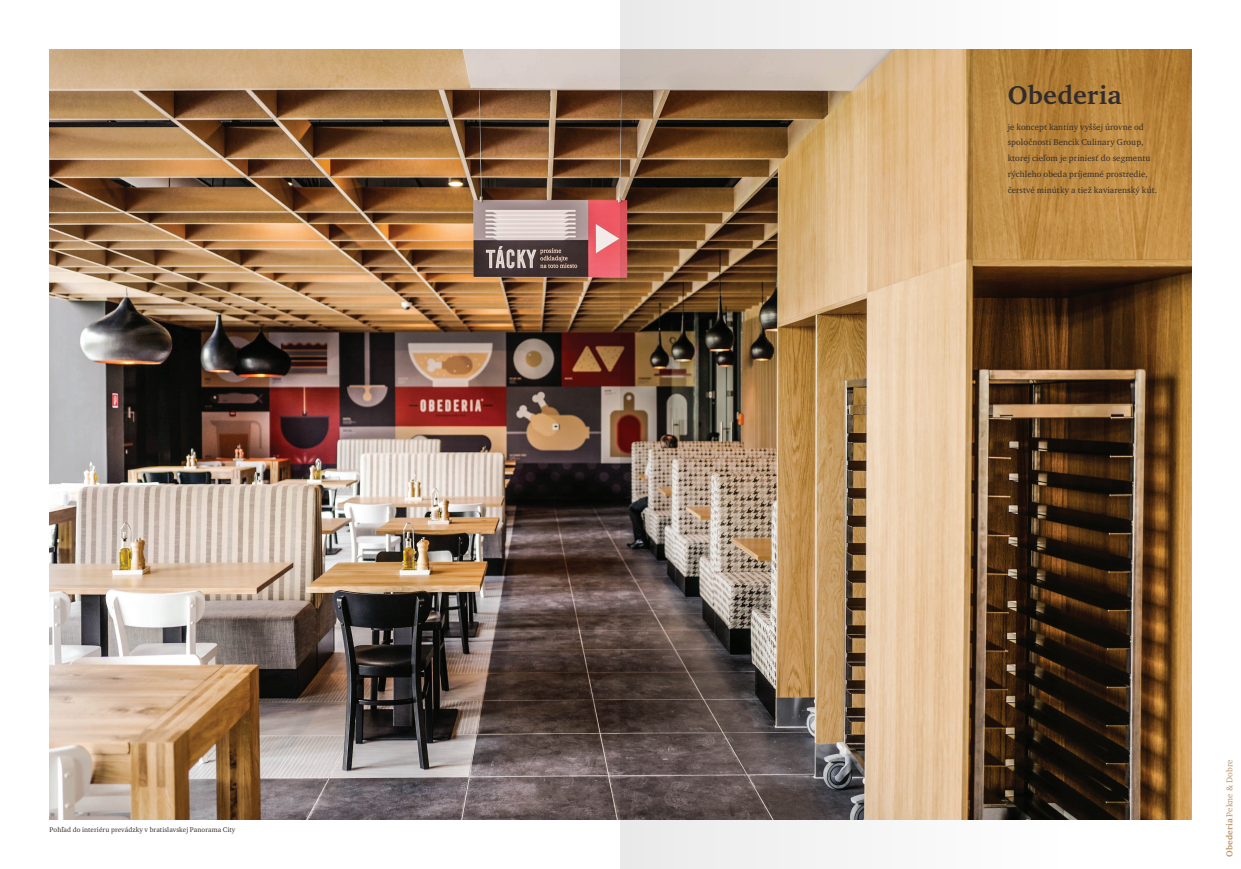
<style>
.page{position:relative;width:1241px;height:869px;background:#fff}
.page>*{position:absolute;margin:0;border:0;box-sizing:border-box;transform-origin:0 0}
.t1{font:700 26.25px "Charter ITC Pro";letter-spacing:.01em;color:#322d2c}
.t2{font:8.75px/15.8px "Charter ITC Pro";letter-spacing:.01em;color:#322d2c}
.t3{font:8.75px "Charter ITC Pro";letter-spacing:.01em;color:#bb9367}
.t4{font:7px "Charter ITC Pro";letter-spacing:.01em;color:#322d2c}
.s1{font-weight:700}
</style>
<div class="page">
<img style="left:50px;top:50px;width:1141px;height:769px">
<img style="left:620px;top:0;width:440px;height:868px">
<p class="t4" style="left:50px;top:824px;width:187px">Pohľad do interiéru prevádzky v bratislavskej Panorama City</p>
<h1 class="t1" style="left:1007px;top:79px;width:115px">Obederia</h1>
<p class="t2" style="left:1007px;top:118px;width:151px">je koncept kantíny vyššej úrovne od spoločnosti Bencik Culinary Group, ktorej cieľom je priniesť do segmentu rýchleho obeda príjemné prostredie, čerstvé minútky a tiež kaviarenský kút.</p>
<p class="t3" style="left:1223px;top:856px;width:99px;rotate:-90deg"><span class="s1">Obederia</span> Pekne &amp; Dobre</p>
</div>
